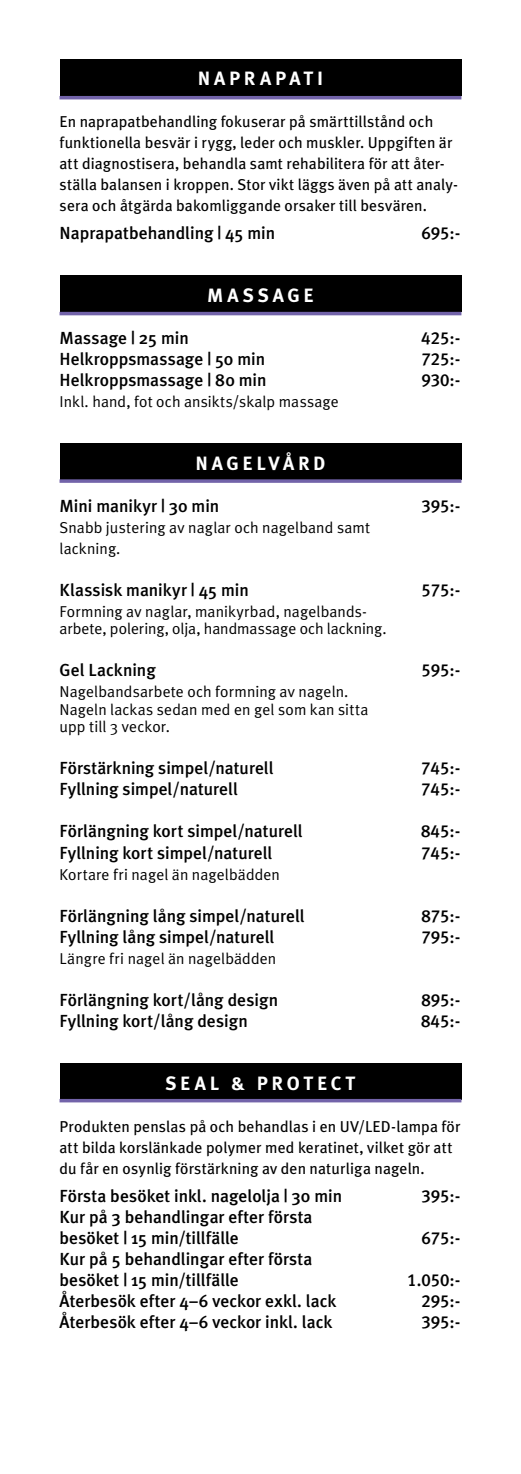
<style>
.page{position:relative;width:521px;height:1474px;background:#fff}
.page>*{position:absolute;margin:0;border:0;box-sizing:border-box;transform-origin:0 0}
.t1{font:700 19.25px "Meta Plus";letter-spacing:.19em;color:#fff}
.t2{font:500 17.5px/21px "Meta Plus";color:#000}
.t3{font:17.5px "Meta Plus Medium Caps";color:#000}
.t4{font:15.75px/21px "Meta Plus";letter-spacing:.01em;color:#000}
.t5{font:15.75px/17.5px "Meta Plus Normal";letter-spacing:.01em;color:#000}
</style>
<div class="page">
<div style="left:60px;top:60px;width:401px;height:36px;background:#000"></div>
<hr style="left:60px;top:96px;width:401px;height:3px;background:#7263a9">
<div style="left:60px;top:275px;width:401px;height:37px;background:#000"></div>
<hr style="left:60px;top:312px;width:401px;height:3px;background:#7263a9">
<div style="left:60px;top:443px;width:401px;height:36px;background:#000"></div>
<svg style="left:60px;top:479px;width:401px;height:4px;fill:#7263a9"></svg>
<div style="left:60px;top:1063px;width:401px;height:36px;background:#000"></div>
<svg style="left:60px;top:1098px;width:401px;height:4px;fill:#7263a9"></svg>
<p class="t1" style="left:198px;top:67px;width:127px">NAPRAPATI</p>
<p class="t4" style="left:60px;top:110px;width:400px">En naprapatbehandling fokuserar på smärttillstånd och funktionella besvär i rygg, leder och muskler. Uppgiften är att diagnostisera, behandla samt rehabilitera för att åter&shy;ställa balansen i kroppen. Stor vikt läggs även på att analy&shy;sera och åtgärda bakomliggande orsaker till besvären.</p>
<p class="t2" style="left:60px;top:222px;width:217px">Naprapatbehandling | 45 min</p>
<p class="t3" style="left:421px;top:222px;width:41px">695:-</p>
<p class="t1" style="left:207px;top:284px;width:108px">MASSAGE</p>
<p class="t2" style="left:60px;top:327px;width:131px">Massage | 25 min</p>
<p class="t3" style="left:421px;top:327px;width:41px">425:-</p>
<p class="t2" style="left:60px;top:348px;width:207px">Helkroppsmassage | 50 min</p>
<p class="t3" style="left:421px;top:348px;width:41px">725:-</p>
<p class="t2" style="left:60px;top:369px;width:208px">Helkroppsmassage | 80 min</p>
<p class="t3" style="left:421px;top:369px;width:41px">930:-</p>
<p class="t5" style="left:60px;top:392px;width:281px">Inkl. hand, fot och ansikts/skalp massage</p>
<p class="t1" style="left:195px;top:452px;width:132px">NAGELVÅRD</p>
<p class="t2" style="left:60px;top:495px;width:161px">Mini manikyr | 30 min</p>
<p class="t3" style="left:421px;top:495px;width:41px">395:-</p>
<p class="t5" style="left:60px;top:516px;width:312px;line-height:21px">Snabb justering av naglar och nagelband samt lackning.</p>
<p class="t2" style="left:60px;top:579px;width:191px">Klassisk manikyr | 45 min</p>
<p class="t3" style="left:421px;top:579px;width:41px">575:-</p>
<p class="t5" style="left:60px;top:602px;width:328px">Formning av naglar, manikyrbad, nagelbands&shy;arbete, polering, olja, handmassage och lackning.</p>
<p class="t2" style="left:60px;top:659px;width:98px">Gel Lackning</p>
<p class="t3" style="left:421px;top:660px;width:41px">595:-</p>
<p class="t5" style="left:60px;top:683px;width:310px">Nagelbandsarbete och formning av nageln.<br>Nageln lackas sedan med en gel som kan sitta upp till 3 veckor.</p>
<p class="t2" style="left:60px;top:757px;width:216px">Förstärkning simpel/naturell</p>
<p class="t3" style="left:421px;top:758px;width:41px">745:-</p>
<p class="t2" style="left:60px;top:778px;width:180px">Fyllning simpel/naturell</p>
<p class="t3" style="left:421px;top:779px;width:41px">745:-</p>
<p class="t2" style="left:60px;top:820px;width:245px">Förlängning kort simpel/naturell</p>
<p class="t3" style="left:421px;top:821px;width:41px">845:-</p>
<p class="t2" style="left:60px;top:841px;width:214px">Fyllning kort simpel/naturell</p>
<p class="t3" style="left:421px;top:842px;width:41px">745:-</p>
<p class="t5" style="left:60px;top:865px;width:222px">Kortare fri nagel än nagelbädden</p>
<p class="t2" style="left:60px;top:904px;width:247px">Förlängning lång simpel/naturell</p>
<p class="t3" style="left:421px;top:905px;width:41px">875:-</p>
<p class="t2" style="left:60px;top:925px;width:216px">Fyllning lång simpel/naturell</p>
<p class="t3" style="left:421px;top:926px;width:41px">795:-</p>
<p class="t5" style="left:60px;top:949px;width:218px">Längre fri nagel än nagelbädden</p>
<p class="t2" style="left:60px;top:988px;width:220px">Förlängning kort/lång design</p>
<p class="t3" style="left:421px;top:989px;width:41px">895:-</p>
<p class="t2" style="left:60px;top:1009px;width:190px">Fyllning kort/lång design</p>
<p class="t3" style="left:421px;top:1010px;width:41px">845:-</p>
<p class="t1" style="left:165px;top:1071px;width:192px">SEAL &amp; PROTECT</p>
<p class="t4" style="left:60px;top:1115px;width:402px">Produkten penslas på och behandlas i en UV/LED-lampa för att bilda korslänkade polymer med keratinet, vilket gör att du får en osynlig förstärkning av den naturliga nageln.</p>
<p class="t2" style="left:60px;top:1184px;width:284px">Första besöket inkl. nagelolja | 30 min</p>
<p class="t3" style="left:421px;top:1185px;width:41px">395:-</p>
<p class="t2" style="left:60px;top:1205px;width:254px">Kur på 3 behandlingar efter första besöket | 15 min/tillfälle</p>
<p class="t3" style="left:421px;top:1227px;width:41px">675:-</p>
<p class="t2" style="left:60px;top:1247px;width:254px">Kur på 5 behandlingar efter första besöket | 15 min/tillfälle</p>
<p class="t3" style="left:407px;top:1269px;width:55px">1.050:-</p>
<p class="t2" style="left:60px;top:1289px;width:278px">Återbesök efter 4–6 veckor exkl. lack</p>
<p class="t3" style="left:421px;top:1290px;width:41px">295:-</p>
<p class="t2" style="left:60px;top:1310px;width:274px">Återbesök efter 4–6 veckor inkl. lack</p>
<p class="t3" style="left:421px;top:1311px;width:41px">395:-</p>
</div>
